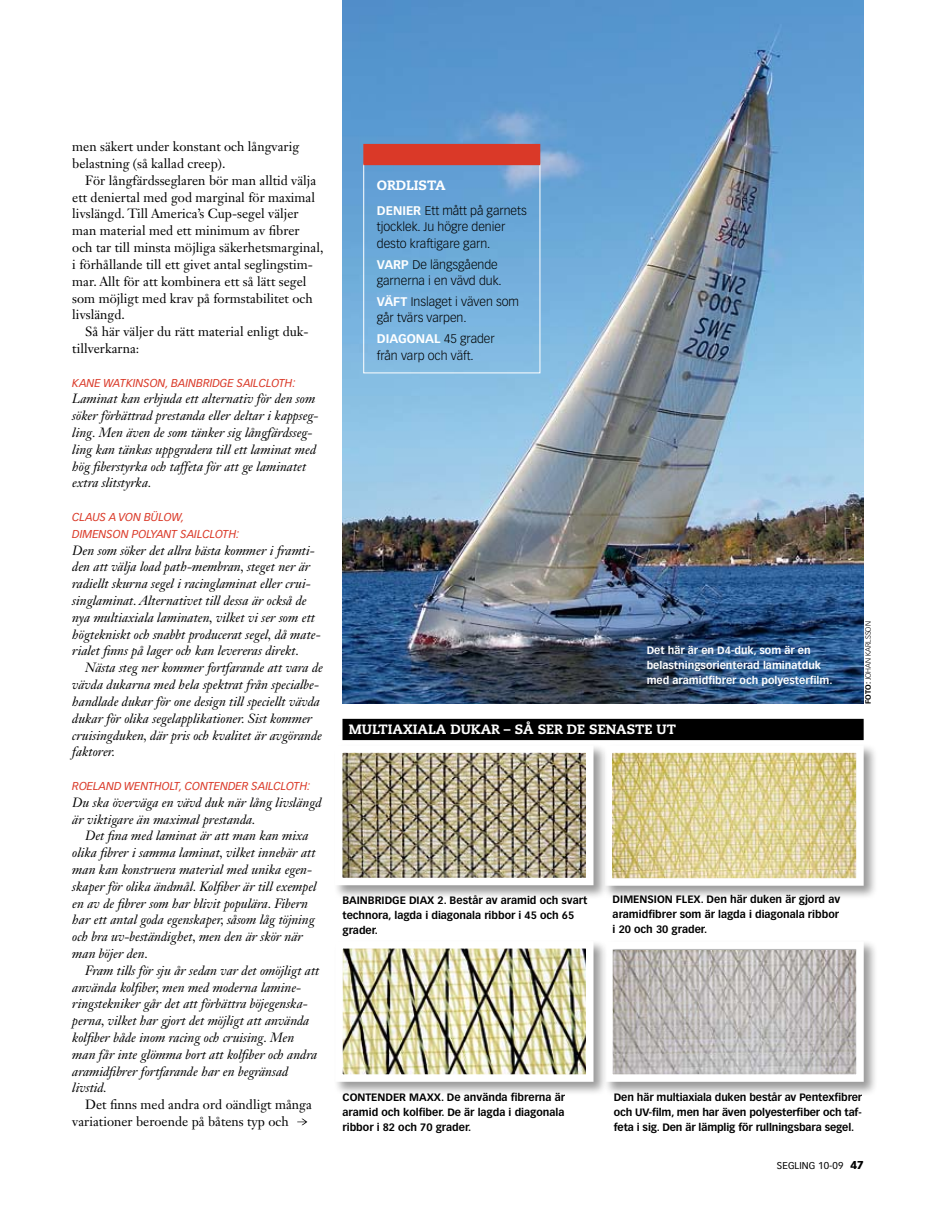
<style>
.page{position:relative;width:936px;height:1208px;background:#fff}
.page>*{position:absolute;margin:0;border:0;box-sizing:border-box;transform-origin:0 0}
.t1{font:800 13.5px "Caecilia LT Std";color:#fff}
.t2{font:italic 13.2px/16.8px "Janson Text LT Std";color:#000}
.t3{font:13.2px/16.8px "Janson Text LT Std";color:#000}
.t4{font:300 12.3px/16.5px "Vectora LT Std";color:#000}
.t5{font:italic 11.25px/16.8px "Vectora LT Std";color:#da3928}
.t6{font:700 10.5px/15px "Vectora LT Std";color:#000;text-align:justify}
.t7{font:700 10.5px/15px "Vectora LT Std";color:#fff}
.t8{font:9.75px "Vectora LT Std";letter-spacing:.01em;color:#000}
.t9{font:300 7.5px "Vectora LT Std";color:#000}
.s1{font-weight:700;color:#fff}
.s2{font-weight:700}
.s3{font-weight:900;font-size:11.25px}
</style>
<div class="page">
<div style="left:602px;top:743px;width:276px;height:157px;background:#000;opacity:.4"></div>
<img style="left:613px;top:754px;width:241px;height:122px">
<div style="left:604px;top:745px;width:259px;height:140px;border:8px solid #fff"></div>
<div style="left:603px;top:939px;width:275px;height:157px;background:#000;opacity:.4"></div>
<img style="left:614px;top:950px;width:240px;height:122px">
<div style="left:605px;top:941px;width:258px;height:140px;border:8px solid #fff"></div>
<img style="left:342px;top:0;width:521px;height:703px">
<div style="left:363px;top:164px;width:177px;height:209px;border:1px solid #fff"></div>
<div style="left:363px;top:144px;width:177px;height:21px;background:#da3928"></div>
<svg style="left:297px;top:1118px;width:10px;height:7px"></svg>
<div style="left:333px;top:743px;width:275px;height:156px;background:#000;opacity:.4"></div>
<img style="left:344px;top:754px;width:240px;height:122px">
<div style="left:335px;top:745px;width:258px;height:140px;border:8px solid #fff"></div>
<div style="left:342px;top:719px;width:521px;height:21px;background:#000"></div>
<div style="left:333px;top:939px;width:275px;height:157px;background:#000;opacity:.4"></div>
<img style="left:344px;top:950px;width:240px;height:122px">
<div style="left:335px;top:941px;width:258px;height:140px;border:8px solid #fff"></div>
<p class="t3" style="left:72px;top:138px;width:228px">men säkert under konstant och långvarig belastning (så kallad creep).</p>
<p class="t3" style="left:72px;top:172px;width:252px;text-indent:13px">För långfärdsseglaren bör man alltid välja ett deniertal med god marginal för maximal livslängd. Till America’s Cup-segel väljer man material med ett minimum av fibrer<br>och tar till minsta möjliga säkerhetsmarginal, i förhållande till ett givet antal seglingstim&shy;mar. Allt för att kombinera ett så lätt segel som möjligt med krav på formstabilitet och livslängd.</p>
<p class="t3" style="left:72px;top:323px;width:238px;text-indent:13px">Så här väljer du rätt material enligt duk&shy;tillverkarna:</p>
<p class="t5" style="left:72px;top:374px;width:225px">KANE WATKINSON, BAINBRIDGE SAILCLOTH:</p>
<p class="t2" style="left:72px;top:390px;width:248px">Laminat kan erbjuda ett alternativ för den som söker förbättrad prestanda eller deltar i kappseg&shy;ling. Men även de som tänker sig långfärdsseg&shy;ling kan tänkas uppgradera till ett laminat med hög fiberstyrka och taffeta för att ge laminatet extra slitstyrka.</p>
<p class="t5" style="left:72px;top:509px;width:168px">CLAUS A VON BÜLOW,<br>DIMENSON POLYANT SAILCLOTH:</p>
<p class="t2" style="left:72px;top:542px;width:250px">Den som söker det allra bästa kommer i framti&shy;den att välja load path-membran, steget ner är radiellt skurna segel i racinglaminat eller crui&shy;singlaminat. Alternativet till dessa är också de nya multiaxiala laminaten, vilket vi ser som ett högtekniskt och snabbt producerat segel, då mate&shy;rialet finns på lager och kan levereras direkt.</p>
<p class="t2" style="left:72px;top:659px;width:252px;text-indent:13px">Nästa steg ner kommer fortfarande att vara de vävda dukarna med hela spektrat från specialbe&shy;handlade dukar för one design till speciellt vävda dukar för olika segelapplikationer. Sist kommer cruisingduken, där pris och kvalitet är avgörande faktorer.</p>
<p class="t5" style="left:72px;top:777px;width:239px">ROELAND WENTHOLT, CONTENDER SAILCLOTH:</p>
<p class="t2" style="left:72px;top:794px;width:251px">Du ska överväga en vävd duk när lång livslängd är viktigare än maximal prestanda.</p>
<p class="t2" style="left:72px;top:827px;width:246px;text-indent:13px">Det fina med laminat är att man kan mixa olika fibrer i samma laminat, vilket innebär att man kan konstruera material med unika egen&shy;skaper för olika ändmål. Kolfiber är till exempel en av de fibrer som har blivit populära. Fibern har ett antal goda egenskaper, såsom låg töjning och bra uv-beständighet, men den är skör när man böjer den.</p>
<p class="t2" style="left:72px;top:962px;width:248px;text-indent:13px">Fram tills för sju år sedan var det omöjligt att använda kolfiber, men med moderna lamine&shy;ringstekniker går det att förbättra böjegenska&shy;perna, vilket har gjort det möjligt att använda kolfiber både inom racing och cruising. Men man får inte glömma bort att kolfiber och andra aramidfibrer fortfarande har en begränsad livstid.</p>
<p class="t3" style="left:72px;top:1096px;width:241px;text-indent:13px">Det finns med andra ord oändligt många variationer beroende på båtens typ och</p>
<p class="t1" style="left:377px;top:177px;width:70px">ORDLISTA</p>
<p class="t4" style="left:377px;top:202px;width:151px"><span class="s1">Denier</span> Ett mått på garnets tjocklek. Ju högre denier desto kraftigare garn.</p>
<p class="t4" style="left:377px;top:256px;width:126px"><span class="s1">Varp</span> De längsgående garnerna i en vävd duk.</p>
<p class="t4" style="left:377px;top:293px;width:144px"><span class="s1">Väft</span> I nslaget i väven som går tvärs varpen.</p>
<p class="t4" style="left:377px;top:331px;width:119px"><span class="s1">Diagonal</span> 45 grader från varp och väft.</p>
<p class="t7" style="left:646px;top:643px;width:187px">Det här är en D4-duk, som är en belastningsorienterad laminatduk med aramidfibrer och polyesterfilm.</p>
<p class="t1" style="left:349px;top:721px;width:328px">MULTIAXIALA DUKAR – SÅ SER DE SENASTE UT</p>
<p class="t9" style="left:863px;top:704px;width:84px;rotate:-90deg"><span class="s2">Foto:</span> johan karlsson</p>
<p class="t6" style="left:342px;top:892px;width:246px;text-align:left">Bainbridge Diax 2. Består av aramid och svart technora, lagda i diagonala ribbor i 45 och 65 grader.</p>
<p class="t6" style="left:612px;top:892px;width:229px">Dimension Flex. Den här duken är gjord av aramidfibrer som är lagda i diagonala ribbor i 20 och 30 grader.</p>
<p class="t6" style="left:342px;top:1090px;width:224px">Contender Maxx. De använda fibrerna är aramid och kolfiber. De är lagda i diagonala ribbor i 82 och 70 grader.</p>
<p class="t6" style="left:613px;top:1090px;width:250px">Den här multiaxiala duken består av Pentexfibrer och UV-film, men har även polyesterfiber och taf&shy;feta i sig. Den är lämplig för rullningsbara segel.</p>
<p class="t8" style="left:776px;top:1160px;width:88px">SEGLING 10-09 <span class="s3">47</span></p>
</div>
